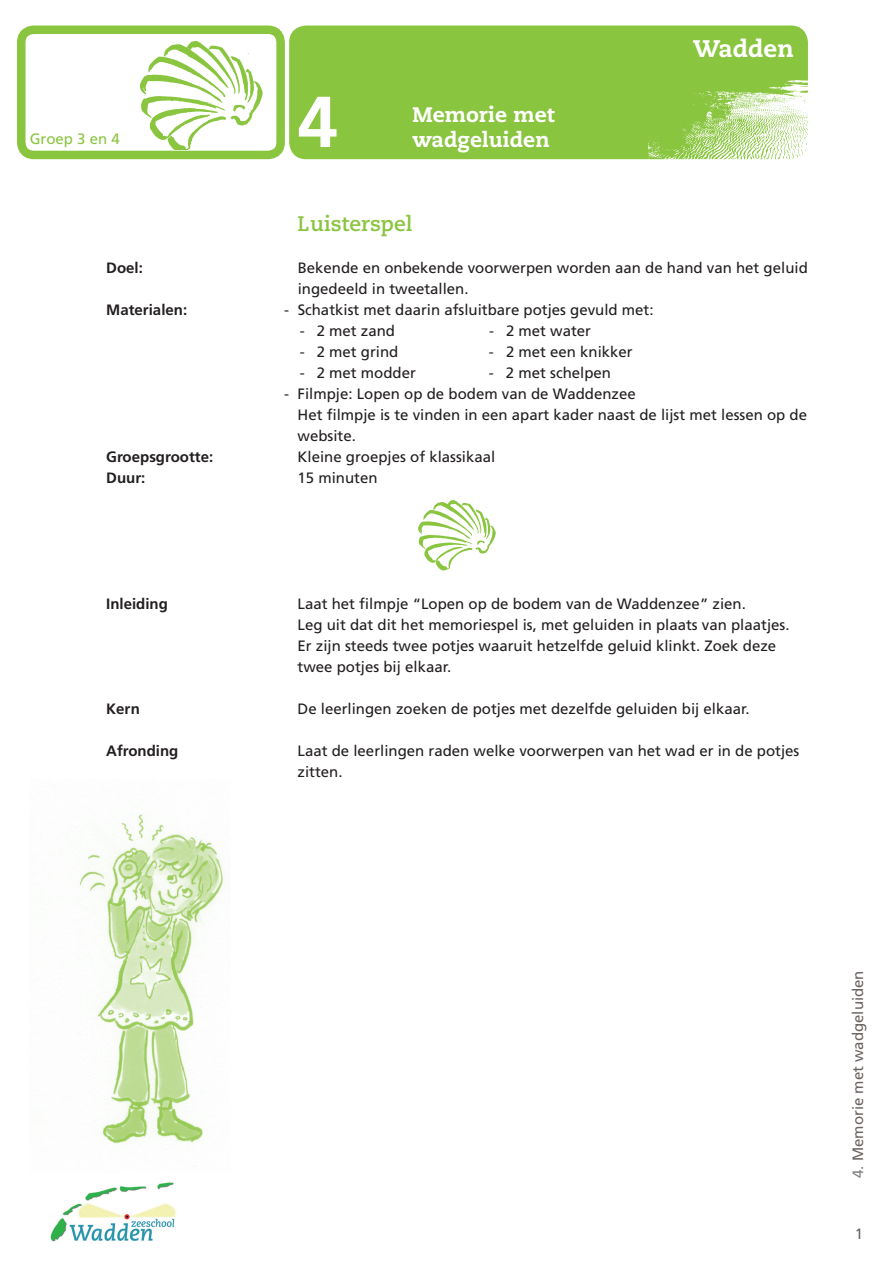
<style>
.page{position:relative;width:893px;height:1263px;background:#fff}
.page>*{position:absolute;margin:0;border:0;box-sizing:border-box;transform-origin:0 0}
.t1{font:700 72px "Frutiger";color:#fff}
.t2{font:800 24px "Caecilia";color:#fff}
.t3{font:800 21px/25.5px "Caecilia";color:#fff}
.t4{font:700 21px "Caecilia";color:#89c53f}
.t5{font:15px/21px "Frutiger";color:#231f20}
.t6{font:700 15px "Frutiger";color:#231f20}
.t7{font:15px "Frutiger";color:#6b6360}
.t8{font:15px "Frutiger";color:#89c53f}
.s1{color:#808285}
</style>
<div class="page">
<div style="left:289px;top:26px;width:519px;height:133px;background:#89c53f;border-radius:17px"></div>
<div style="left:17px;top:26px;width:268px;height:133px;border:9px solid #89c53f;border-radius:13px"></div>
<img style="left:50px;top:1182px;width:126px;height:60px">
<img style="left:648px;top:80px;width:160px;height:79px">
<img style="left:117px;top:34px;width:158px;height:116px">
<img style="left:37px;top:814px;width:187px;height:353px">
<img style="left:418px;top:500px;width:78px;height:71px">
<p class="t8" style="left:30px;top:130px;width:92px">Groep 3 en 4</p>
<h1 class="t1" style="left:298px;top:80px;width:42px">4</h1>
<h3 class="t3" style="left:412px;top:101px;width:144px">Memorie met wadgeluiden</h3>
<h3 class="t4" style="left:298px;top:211px;width:116px">Luisterspel</h3>
<h2 class="t2" style="left:693px;top:34px;width:102px">Wadden</h2>
<p class="t6" style="left:106px;top:259px;width:38px">Doel:</p>
<p class="t5" style="left:298px;top:257px;width:512px">Bekende en onbekende voorwerpen worden aan de hand van het geluid ingedeeld in tweetallen.</p>
<p class="t6" style="left:106px;top:301px;width:82px">Materialen:</p>
<p class="t5" style="left:284px;top:299px;width:371px">- Schatkist met daarin afsluitbare potjes gevuld met:</p>
<p class="t5" style="left:300px;top:320px;width:97px">- 2 met zand</p>
<p class="t5" style="left:489px;top:320px;width:104px">- 2 met water</p>
<p class="t5" style="left:300px;top:341px;width:100px">- 2 met grind</p>
<p class="t5" style="left:489px;top:341px;width:145px">- 2 met een knikker</p>
<p class="t5" style="left:300px;top:362px;width:118px">- 2 met modder</p>
<p class="t5" style="left:489px;top:362px;width:124px">- 2 met schelpen</p>
<p class="t5" style="left:298px;top:383px;width:511px;text-indent:-14px">- Filmpje: Lopen op de bodem van de Waddenzee<br>Het filmpje is te vinden in een apart kader naast de lijst met lessen op de website.</p>
<p class="t6" style="left:106px;top:448px;width:108px">Groepsgrootte:</p>
<p class="t5" style="left:298px;top:446px;width:199px">Kleine groepjes of klassikaal</p>
<p class="t6" style="left:106px;top:469px;width:41px">Duur:</p>
<p class="t5" style="left:298px;top:467px;width:82px">15 minuten</p>
<p class="t6" style="left:106px;top:595px;width:63px">Inleiding</p>
<p class="t5" style="left:298px;top:593px;width:493px">Laat het filmpje “Lopen op de bodem van de Waddenzee” zien.<br>Leg uit dat dit het memoriespel is, met geluiden in plaats van plaatjes.<br>Er zijn steeds twee potjes waaruit hetzelfde geluid klinkt. Zoek deze twee potjes bij elkaar.</p>
<p class="t6" style="left:106px;top:700px;width:35px">Kern</p>
<p class="t5" style="left:298px;top:698px;width:454px">De leerlingen zoeken de potjes met dezelfde geluiden bij elkaar.</p>
<p class="t6" style="left:106px;top:742px;width:74px">Afronding</p>
<p class="t5" style="left:298px;top:740px;width:503px">Laat de leerlingen raden welke voorwerpen van het wad er in de potjes zitten.</p>
<p class="t7" style="left:849px;top:1178px;width:209px;rotate:-90deg"><span class="s1">4.</span> Memorie met wadgeluiden</p>
<p class="t7" style="left:855px;top:1225px;width:10px">1</p>
</div>
